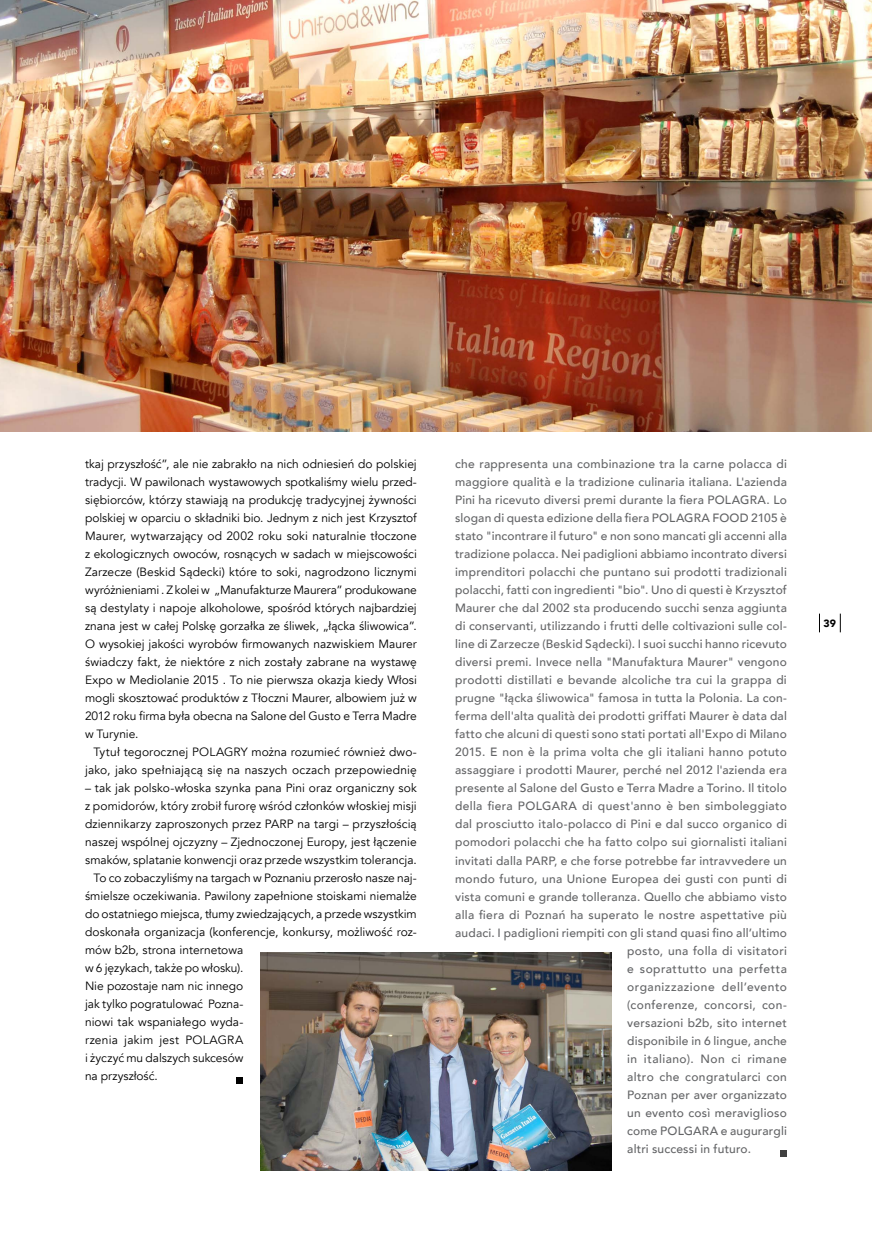
<style>
.page{position:relative;width:872px;height:1234px;background:#fff}
.page>*{position:absolute;margin:0;border:0;box-sizing:border-box;transform-origin:0 0}
.t1{font:500 12px "Avenir";letter-spacing:.02em;color:#636466}
.t2{font:12px/18px "Avenir";letter-spacing:.005em;color:#000;text-align:justify}
.t3{font:500 12px "Avenir";letter-spacing:.04em;color:#636466}
.t4{font:500 12px "Avenir";letter-spacing:.045em;color:#636466}
.t5{font:900 10.5px "Avenir";color:#000}
</style>
<div class="page">
<svg style="left:840px;top:613px;width:1px;height:19px"></svg>
<svg style="left:819px;top:613px;width:1px;height:19px"></svg>
<svg style="left:237px;top:1077px;width:6px;height:6px"></svg>
<div style="left:780px;top:1149px;width:7px;height:6px;background:#404040"></div>
<img style="left:0;top:0;width:872px;height:431px">
<img style="left:260px;top:952px;width:352px;height:218px">
<p class="t2" style="left:85px;top:455px;width:333px">tkaj przyszłość”, ale nie zabrakło na nich odniesień do polskiej tradycji. W pawilonach wystawowych spotkaliśmy wielu przed&shy;siębiorców, którzy stawiają na produkcję tradycyjnej żywności polskiej w oparciu o składniki bio. Jednym z nich jest Krzysztof Maurer, wytwarzający od 2002 roku soki naturalnie tłoczone z ekologicznych owoców, rosnących w sadach w miejscowości Zarzecze (Beskid Sądecki) które to soki, nagrodzono licznymi wyróżnieniami . Z kolei w „Manufakturze Maurera” produkowane są destylaty i napoje alkoholowe, spośród których najbardziej znana jest w całej Polskę gorzałka ze śliwek, „łącka śliwowica”.<br>O wysokiej jakości wyrobów firmowanych nazwiskiem Maurer świadczy fakt, że niektóre z nich zostały zabrane na wystawę Expo w Mediolanie 2015 . To nie pierwsza okazja kiedy Włosi mogli skosztować produktów z Tłoczni Maurer, albowiem już w 2012 roku firma była obecna na Salone del Gusto e Terra Madre w Turynie.</p>
<p class="t2" style="left:85px;top:743px;width:333px;text-align:right">Tytuł tegorocznej POLAGRY można rozumieć również dwo&shy;jako, jako spełniającą się na naszych oczach przepowiednię</p>
<p class="t2" style="left:85px;top:779px;width:333px">– tak jak polsko-włoska szynka pana Pini oraz organiczny sok</p>
<p class="t2" style="left:85px;top:797px;width:333px">z pomidorów, który zrobił furorę wśród członków włoskiej misji</p>
<p class="t2" style="left:85px;top:815px;width:333px">dziennikarzy zaproszonych przez PARP na targi – przyszłością</p>
<p class="t2" style="left:85px;top:833px;width:333px">naszej wspólnej ojczyzny – Zjednoczonej Europy, jest łączenie</p>
<p class="t2" style="left:85px;top:851px;width:333px">smaków, splatanie konwencji oraz przede wszystkim tolerancja.</p>
<p class="t2" style="left:94px;top:869px;width:325px">To co zobaczyliśmy na targach w Poznaniu przerosło nasze naj-</p>
<p class="t2" style="left:85px;top:887px;width:333px">śmielsze oczekiwania. Pawilony zapełnione stoiskami niemalże</p>
<p class="t2" style="left:85px;top:905px;width:333px">do ostatniego miejsca, tłumy zwiedzających, a przede wszystkim</p>
<p class="t2" style="left:85px;top:923px;width:333px">doskonała organizacja (konferencje, konkursy, możliwość roz-</p>
<p class="t2" style="left:85px;top:941px;width:160px">mów b2b, strona internetowa</p>
<p class="t2" style="left:85px;top:959px;width:160px">w 6 językach, także po włosku).</p>
<p class="t2" style="left:85px;top:977px;width:160px">Nie pozostaje nam nic innego</p>
<p class="t2" style="left:85px;top:995px;width:160px">jak tylko pogratulować Pozna-</p>
<p class="t2" style="left:85px;top:1013px;width:160px">niowi tak wspaniałego wyda-</p>
<p class="t2" style="left:85px;top:1031px;width:160px">rzenia jakim jest POLAGRA</p>
<p class="t2" style="left:85px;top:1049px;width:160px">i życzyć mu dalszych sukcesów</p>
<p class="t2" style="left:85px;top:1067px;width:74px">na przyszłość.</p>
<p class="t1" style="left:455px;top:453px;width:333px">che rappresenta una combinazione tra la carne polacca di</p>
<p class="t1" style="left:455px;top:471px;width:333px">maggiore qualità e la tradizione culinaria italiana. L'azienda</p>
<p class="t1" style="left:455px;top:489px;width:333px">Pini ha ricevuto diversi premi durante la fiera POLAGRA. Lo</p>
<p class="t1" style="left:455px;top:507px;width:333px">slogan di questa edizione della fiera POLAGRA FOOD 2105 è</p>
<p class="t1" style="left:455px;top:525px;width:333px">stato "incontrare il futuro" e non sono mancati gli accenni alla</p>
<p class="t1" style="left:455px;top:543px;width:333px">tradizione polacca. Nei padiglioni abbiamo incontrato diversi</p>
<p class="t1" style="left:455px;top:561px;width:333px">imprenditori polacchi che puntano sui prodotti tradizionali</p>
<p class="t1" style="left:455px;top:579px;width:333px">polacchi, fatti con ingredienti "bio". Uno di questi è Krzysztof</p>
<p class="t1" style="left:455px;top:597px;width:333px">Maurer che dal 2002 sta producendo succhi senza aggiunta</p>
<p class="t1" style="left:455px;top:615px;width:333px">di conservanti, utilizzando i frutti delle coltivazioni sulle col-</p>
<p class="t1" style="left:455px;top:633px;width:333px">line di Zarzecze (Beskid Sądecki). I suoi succhi hanno ricevuto</p>
<p class="t1" style="left:455px;top:651px;width:333px">diversi premi. Invece nella "Manufaktura Maurer" vengono</p>
<p class="t1" style="left:455px;top:669px;width:333px">prodotti distillati e bevande alcoliche tra cui la grappa di</p>
<p class="t1" style="left:455px;top:687px;width:333px">prugne "łącka śliwowica" famosa in tutta la Polonia. La con-</p>
<p class="t1" style="left:455px;top:705px;width:333px">ferma dell'alta qualità dei prodotti griffati Maurer è data dal</p>
<p class="t1" style="left:455px;top:723px;width:333px">fatto che alcuni di questi sono stati portati all'Expo di Milano</p>
<p class="t1" style="left:455px;top:741px;width:333px">2015. E non è la prima volta che gli italiani hanno potuto</p>
<p class="t1" style="left:455px;top:759px;width:333px">assaggiare i prodotti Maurer, perché nel 2012 l'azienda era</p>
<p class="t1" style="left:455px;top:777px;width:333px">presente al Salone del Gusto e Terra Madre a Torino. Il titolo</p>
<p class="t1" style="left:455px;top:795px;width:333px">della fiera POLGARA di quest'anno è ben simboleggiato</p>
<p class="t1" style="left:455px;top:813px;width:333px">dal prosciutto italo-polacco di Pini e dal succo organico di</p>
<p class="t1" style="left:455px;top:831px;width:333px">pomodori polacchi che ha fatto colpo sui giornalisti italiani</p>
<p class="t1" style="left:455px;top:849px;width:333px">invitati dalla PARP, e che forse potrebbe far intravvedere un</p>
<p class="t1" style="left:455px;top:867px;width:333px">mondo futuro, una Unione Europea dei gusti con punti di</p>
<p class="t1" style="left:455px;top:885px;width:333px">vista comuni e grande tolleranza. Quello che abbiamo visto</p>
<p class="t1" style="left:455px;top:903px;width:333px">alla fiera di Poznań ha superato le nostre aspettative più</p>
<p class="t1" style="left:455px;top:921px;width:333px">audaci. I padiglioni riempiti con gli stand quasi fino all’ultimo</p>
<p class="t1" style="left:627px;top:939px;width:161px">posto, una folla di visitatori</p>
<p class="t3" style="left:627px;top:957px;width:161px">e soprattutto una perfetta</p>
<p class="t4" style="left:627px;top:975px;width:161px">organizzazione dell’evento</p>
<p class="t1" style="left:627px;top:993px;width:161px">(conferenze, concorsi, con-</p>
<p class="t1" style="left:627px;top:1011px;width:161px">versazioni b2b, sito internet</p>
<p class="t1" style="left:627px;top:1029px;width:161px">disponibile in 6 lingue, anche</p>
<p class="t3" style="left:627px;top:1047px;width:161px">in italiano). Non ci rimane</p>
<p class="t1" style="left:627px;top:1065px;width:161px">altro che congratularci con</p>
<p class="t1" style="left:627px;top:1083px;width:161px">Poznan per aver organizzato</p>
<p class="t1" style="left:627px;top:1101px;width:161px">un evento così meraviglioso</p>
<p class="t1" style="left:627px;top:1119px;width:161px">come POLGARA e augurargli</p>
<p class="t1" style="left:627px;top:1137px;width:125px">altri successi in futuro.</p>
<p class="t5" style="left:823px;top:614px;width:14px">39</p>
</div>
